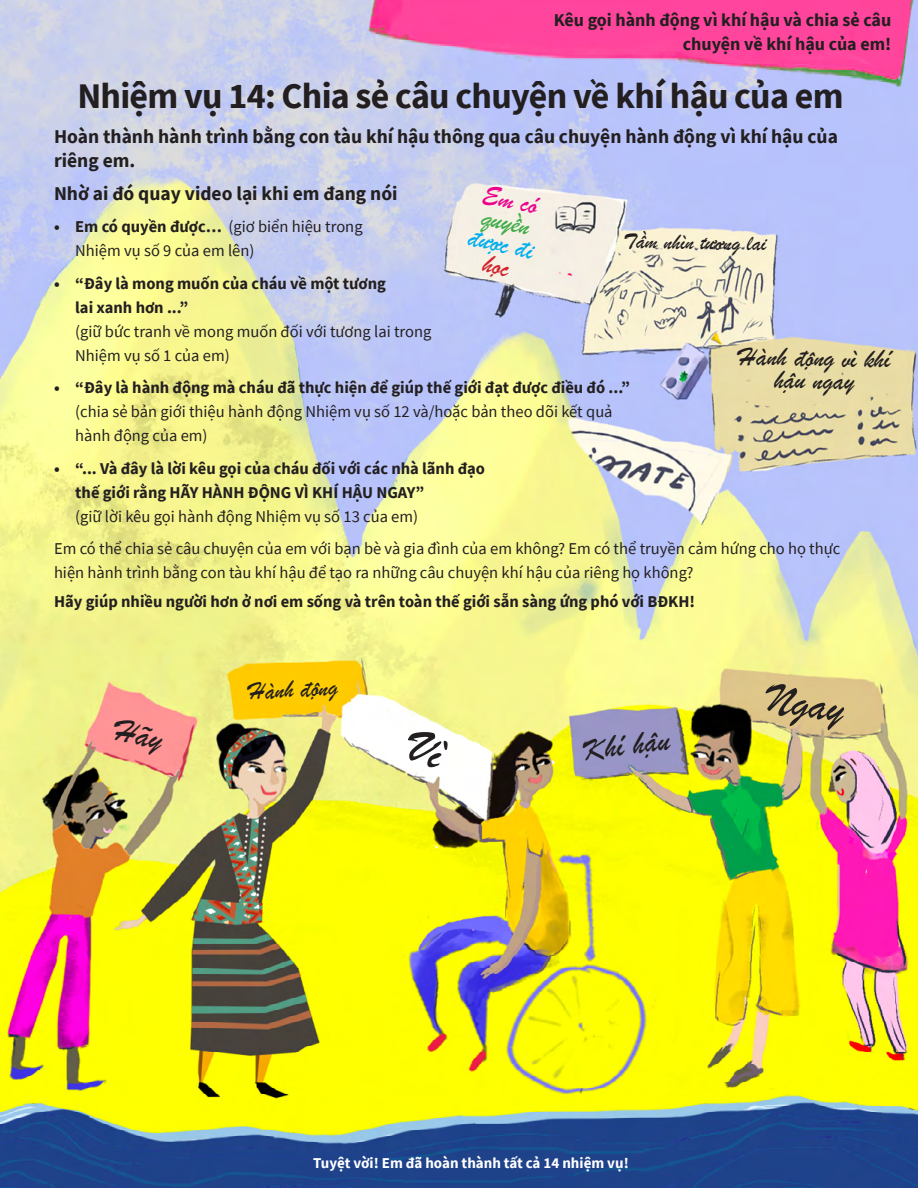
<style>
.page{position:relative;width:918px;height:1188px;background:#fff}
.page>*{position:absolute;margin:0;border:0;box-sizing:border-box;transform-origin:0 0}
.t1{font:44.7px "Brush Script";color:#231f20}
.title_intro{font:700 36px "Source Sans Pro";letter-spacing:-.02em;color:#231f20}
.t2{font:32.25px "Brush Script";color:#231f20}
.text_bold{font:27px "Brush Script";color:#231f20}
.text_bold-2{font:27px/22.5px "Brush Script";color:#00aeef;text-align:center}
.t3{font:25.05px "Brush Script";color:#231f20}
.text_bold-3{font:22.5px "Brush Script";color:#231f20}
.text_bold-4{font:700 19.5px/24px "Source Sans Pro";color:#231f20}
.text_bold-5{font:700 18px/24px "Source Sans Pro";color:#231f20;text-align:right}
.texte_light_bulleted{font:16.5px/24px "Source Sans Pro";color:#231f20}
.texte_light{font:16.5px/24px "Source Sans Pro";color:#231f20}
.texte_light_bulleted-2{font:700 16.5px/24px "Source Sans Pro";color:#231f20}
.texte_light-2{font:700 16.5px "Source Sans Pro";color:#231f20}
.alul_text_white{font:700 15px "Source Sans Pro";color:#fff}
.s1{font-weight:700}
.s2{color:#ec008c}
.s3{color:#41ad49}
.s4{color:#d2232a}
.s5{font-weight:400}
</style>
<div class="page">
<img style="left:0;top:0;width:918px;height:1188px">
<div style="left:111px;top:717px;width:52px;height:40px;background:#ff9595"></div>
<svg style="left:400px;top:724px;width:50px;height:46px"></svg>
<p class="text_bold-5" style="left:554px;top:8px;width:339px">Kêu gọi hành động vì khí hậu và chia sẻ câu chuyện về khí hậu của em!</p>
<p class="title_intro" style="left:77px;top:71px;width:768px">Nhiệm vụ 14: Chia sẻ câu chuyện về khí hậu của em</p>
<p class="text_bold-4" style="left:54px;top:124px;width:785px">Hoàn thành hành trình bằng con tàu khí hậu thông qua câu chuyện hành động vì khí hậu của riêng em.</p>
<p class="text_bold-4" style="left:54px;top:181px;width:345px">Nhờ ai đó quay video lại khi em đang nói</p>
<p class="texte_light_bulleted" style="left:75px;top:215px;width:289px"><span class="s1">Em có quyền được…</span> (giơ biển hiệu trong</p>
<p class="text_bold-2" style="left:481px;top:182px;width:67px;rotate:12deg"><span class="s2">Em có </span><span class="s3">quyền </span>được đi <span class="s4">học</span></p>
<p class="texte_light_bulleted-2" style="left:54px;top:215px;width:7px">•</p>
<p class="text_bold-3" style="left:624px;top:226px;width:145px;rotate:1deg">Tầm nhìn tương lai</p>
<p class="texte_light_bulleted" style="left:75px;top:239px;width:181px">Nhiệm vụ số 9 của em lên(</p>
<p class="texte_light_bulleted" style="left:75px;top:271px;width:358px;text-indent:-21px"><span class="s1">• “Đây là mong muốn của cháu về một tương<br>lai xanh hơn ...“<br></span>(giữ bức tranh về mong muốn đối với tương lai trong<br>Nhiệm vụ số 1 của em(</p>
<p class="texte_light_bulleted" style="left:75px;top:376px;width:556px;text-indent:-21px"><span class="s1">• “Đây là hành động mà cháu đã thực hiện để giúp thế giới đạt được điều đó ...“ </span>(chia sẻ bản giới thiệu hành động Nhiệm vụ số 12 và/hoặc bản theo dõi kết quả hành động của em(</p>
<p class="texte_light_bulleted-2" style="left:75px;top:456px;width:411px;text-indent:-21px">• “... Và đây là lời kêu gọi của cháu đối với các nhà lãnh đạo thế giới rằng HÃY HÀNH ĐỘNG VÌ KHÍ HẬU NGAY“<br><span class="s5">(giữ lời kêu gọi hành động Nhiệm vụ số 13 của em(</span></p>
<p class="texte_light" style="left:54px;top:537px;width:788px">Em có thể chia sẻ câu chuyện của em với bạn bè và gia đình của em không? Em có thể truyền cảm hứng cho họ thực hiện hành trình bằng con tàu khí hậu để tạo ra những câu chuyện khí hậu của riêng họ không?</p>
<p class="texte_light-2" style="left:54px;top:590px;width:643px">Hãy giúp nhiều người hơn ở nơi em sống và trên toàn thế giới sẵn sàng ứng phó với BĐKH!</p>
<p class="text_bold" style="left:739px;top:339px;width:153px;rotate:1deg">Hành động vì khí</p>
<p class="text_bold" style="left:774px;top:362px;width:82px;rotate:1deg">hậu ngay</p>
<p class="t3" style="left:248px;top:675px;width:90px;rotate:-3deg">Hành động</p>
<p class="t1" style="left:771px;top:669px;width:79px;rotate:8deg">Ngay</p>
<p class="t2" style="left:581px;top:729px;width:88px;rotate:-7deg">Khí hậu</p>
<p class="alul_text_white" style="left:313px;top:1153px;width:317px">Tuyệt vời! Em đã hoàn thành tất cả 14 nhiệm vụ!</p>
</div>
